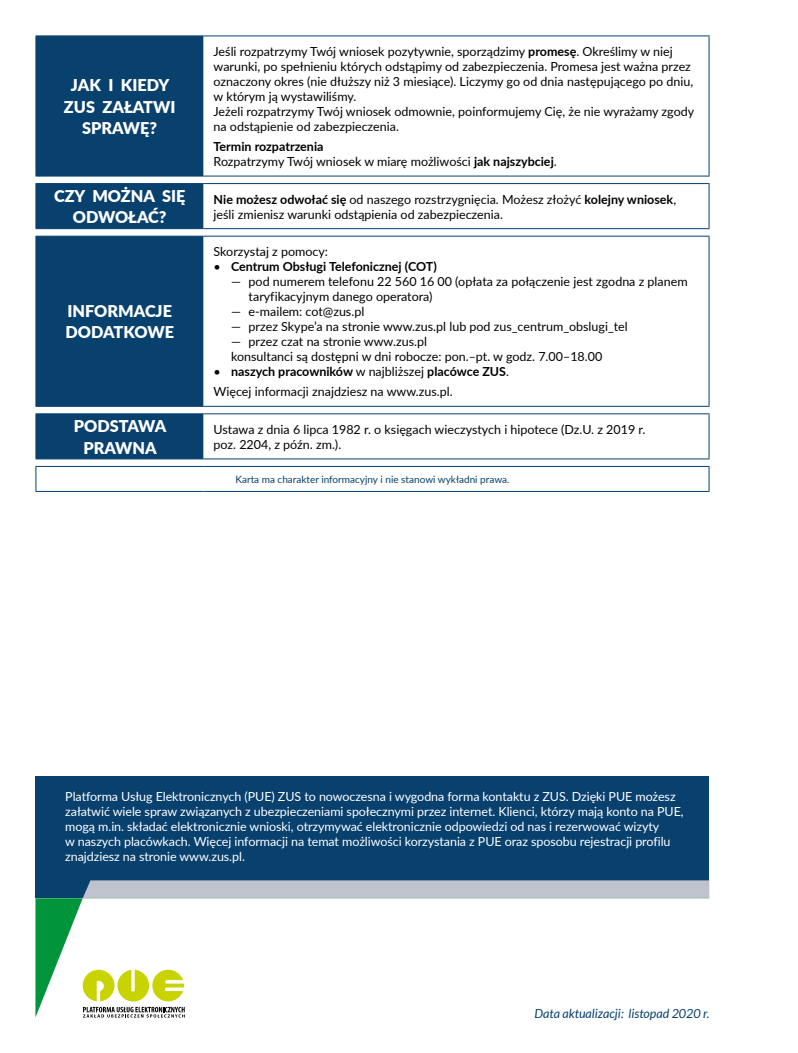
<style>
.page{position:relative;width:798px;height:1053px;background:#fff}
.page>*{position:absolute;margin:0;border:0;box-sizing:border-box;transform-origin:0 0}
.t1{font:900 16.25px/21.2px "Lato";color:#fff;text-align:center}
.t2{font:12.5px/15px "Lato";color:#000}
.t3{font:12.5px/15px "Lato";letter-spacing:-.005em;color:#fff}
.t4{font:700 12.5px "Lato";color:#000}
.t5{font:italic 12.5px "Lato";color:#08406e}
.t6{font:10px "Lato";color:#08406e}
.s1{font-weight:700}
.s2{font-weight:400}
</style>
<div class="page">
<div style="left:36px;top:36px;width:167px;height:422px;background:#08406e"></div>
<svg style="left:203px;top:36px;width:505px;height:422px"></svg>
<hr style="left:35px;top:414px;width:1px;height:44px;background:#08406e">
<hr style="left:708px;top:414px;width:1px;height:44px;background:#08406e">
<svg style="left:36px;top:467px;width:1px;height:24px"></svg>
<hr style="left:36px;top:466px;width:167px;height:1px;background:#08406e">
<hr style="left:36px;top:491px;width:167px;height:1px;background:#08406e">
<hr style="left:203px;top:491px;width:506px;height:1px;background:#08406e">
<hr style="left:203px;top:466px;width:506px;height:1px;background:#08406e">
<svg style="left:708px;top:466px;width:1px;height:25px"></svg>
<hr style="left:35px;top:458px;width:168px;height:1px;background:#08406e">
<hr style="left:203px;top:458px;width:506px;height:1px;background:#08406e">
<hr style="left:35px;top:413px;width:168px;height:1px;background:#08406e">
<hr style="left:203px;top:413px;width:506px;height:1px;background:#08406e">
<hr style="left:35px;top:36px;width:1px;height:139px;background:#08406e">
<hr style="left:35px;top:184px;width:1px;height:44px;background:#08406e">
<hr style="left:35px;top:35px;width:168px;height:1px;background:#08406e">
<hr style="left:203px;top:35px;width:506px;height:1px;background:#08406e">
<hr style="left:708px;top:36px;width:1px;height:139px;background:#08406e">
<hr style="left:708px;top:184px;width:1px;height:44px;background:#08406e">
<hr style="left:35px;top:175px;width:168px;height:1px;background:#08406e">
<hr style="left:35px;top:228px;width:168px;height:1px;background:#08406e">
<hr style="left:203px;top:175px;width:506px;height:1px;background:#08406e">
<hr style="left:203px;top:228px;width:506px;height:1px;background:#08406e">
<hr style="left:35px;top:236px;width:1px;height:170px;background:#08406e">
<hr style="left:35px;top:183px;width:168px;height:1px;background:#08406e">
<hr style="left:35px;top:236px;width:168px;height:1px;background:#08406e">
<hr style="left:35px;top:406px;width:168px;height:1px;background:#08406e">
<hr style="left:203px;top:183px;width:506px;height:1px;background:#08406e">
<hr style="left:203px;top:236px;width:506px;height:1px;background:#08406e">
<hr style="left:708px;top:236px;width:1px;height:170px;background:#08406e">
<hr style="left:203px;top:406px;width:506px;height:1px;background:#08406e">
<div style="left:35px;top:776px;width:674px;height:122px;background:#08406e"></div>
<svg style="left:83px;top:880px;width:626px;height:18px;background:#b8bfca"></svg>
<svg style="left:35px;top:898px;width:673px;height:119px"></svg>
<h1 class="t1" style="left:64px;top:74px;width:113px">JAK I KIEDY<br>ZUS ZAŁATWI<br>SPRAWĘ?</h1>
<p class="t2" style="left:213px;top:43px;width:482px">Jeśli rozpatrzymy Twój wniosek pozytywnie, sporządzimy <span class="s1">promesę</span>. Określimy w niej warunki, po spełnieniu których odstąpimy od zabezpieczenia. Promesa jest ważna przez oznaczony okres (nie dłuższy niż 3 miesiące). Liczymy go od dnia następującego po dniu, w którym ją wystawiliśmy.<br>Jeżeli rozpatrzymy Twój wniosek odmownie, poinformujemy Cię, że nie wyrażamy zgody na odstąpienie od zabezpieczenia.</p>
<p class="t2" style="left:213px;top:138px;width:344px"><span class="s1">Termin rozpatrzenia<br></span>Rozpatrzymy Twój wniosek w miarę możliwości <span class="s1">jak najszybciej</span>.</p>
<h1 class="t1" style="left:54px;top:185px;width:133px">CZY MOŻNA SIĘ<br>ODWOŁAĆ?</h1>
<p class="t2" style="left:213px;top:191px;width:464px"><span class="s1">Nie możesz odwołać się</span> od naszego rozstrzygnięcia. Możesz złożyć <span class="s1">kolejny wniosek</span>, jeśli zmienisz warunki odstąpienia od zabezpieczenia.</p>
<h1 class="t1" style="left:65px;top:300px;width:110px;text-align:left">INFORMACJE<br>DODATKOWE</h1>
<p class="t2" style="left:213px;top:244px;width:116px">Skorzystaj z pomocy:</p>
<p class="t4" style="left:213px;top:257px;width:225px"><span class="s2">•</span> Centrum Obsługi Telefonicznej (COT)</p>
<p class="t2" style="left:248px;top:274px;width:440px;text-indent:-18px">— pod numerem telefonu 22 560 16 00 (opłata za połączenie jest zgodna z planem taryfikacyjnym danego operatora)</p>
<p class="t2" style="left:231px;top:304px;width:135px">— e-mailem: cot@zus.pl</p>
<p class="t2" style="left:231px;top:319px;width:398px">— przez Skype’a na stronie www.zus.pl lub pod zus_centrum_obslugi_tel</p>
<p class="t2" style="left:231px;top:334px;width:372px">— przez czat na stronie www.zus.pl<br>konsultanci są dostępni w dni robocze: pon.–pt. w godz. 7.00–18.00</p>
<p class="t2" style="left:213px;top:361px;width:297px;line-height:20px">• <span class="s1">naszych pracowników</span> w najbliższej <span class="s1">placówce ZUS</span>.<br>Więcej informacji znajdziesz na www.zus.pl.</p>
<h1 class="t1" style="left:74px;top:415px;width:94px">PODSTAWA<br>PRAWNA</h1>
<p class="t2" style="left:213px;top:421px;width:433px">Ustawa z dnia 6 lipca 1982 r. o księgach wieczystych i hipotece (Dz.U. z 2019 r. poz. 2204, z późn. zm.).</p>
<p class="t6" style="left:235px;top:472px;width:275px">Karta ma charakter informacyjny i nie stanowi wykładni prawa.</p>
<p class="t3" style="left:65px;top:788px;width:619px">Platforma Usług Elektronicznych (PUE) ZUS to nowoczesna i wygodna forma kontaktu z ZUS. Dzięki PUE możesz załatwić wiele spraw związanych z ubezpieczeniami społecznymi przez internet. Klienci, którzy mają konto na PUE, mogą m.in. składać elektronicznie wnioski, otrzymywać elektronicznie odpowiedzi od nas i rezerwować wizyty<br>w naszych placówkach. Więcej informacji na temat możliwości korzystania z PUE oraz sposobu rejestracji profilu znajdziesz na stronie www.zus.pl.</p>
<p class="t5" style="left:534px;top:1005px;width:176px">Data aktualizacji: listopad 2020 r.</p>
</div>
